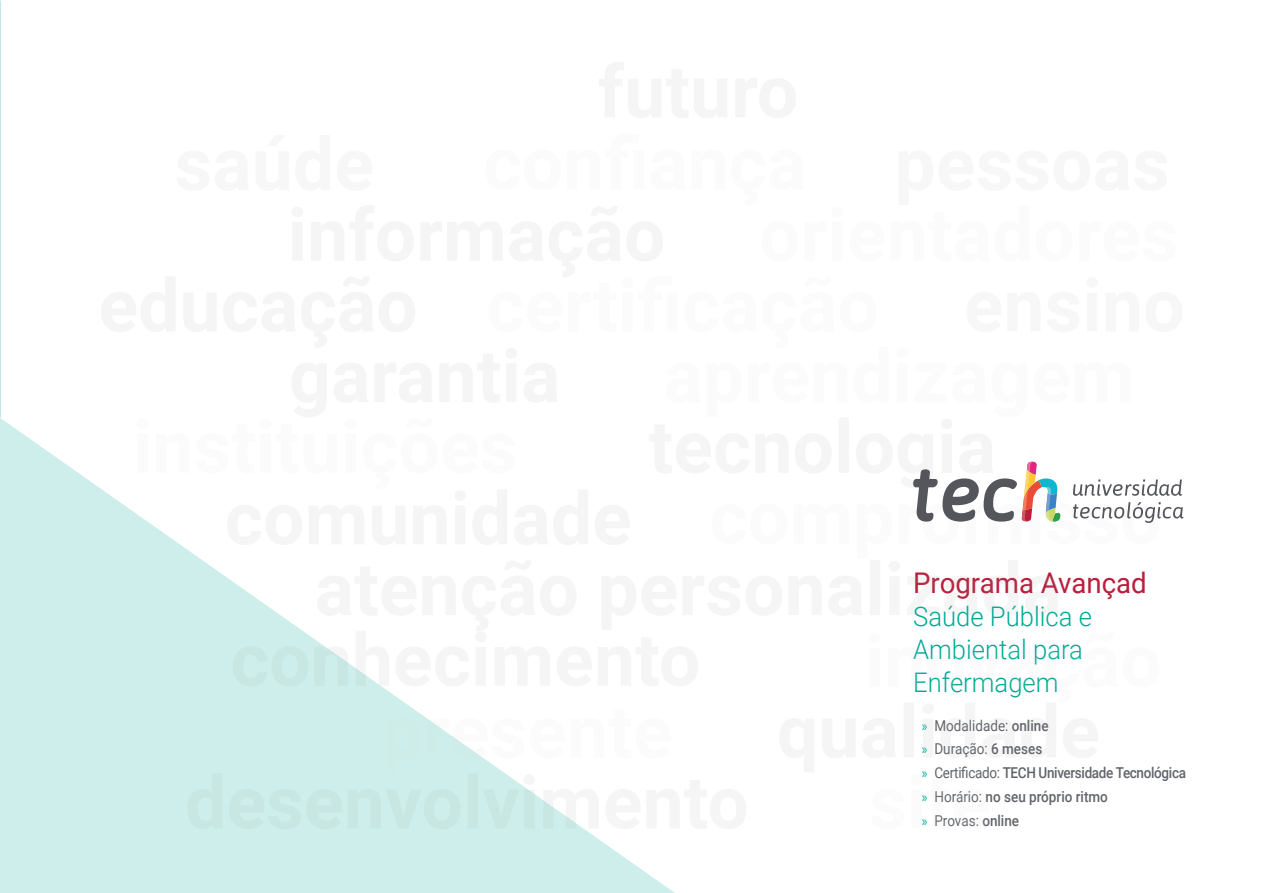
<style>
.page{position:relative;width:1263px;height:893px;background:#fff}
.page>*{position:absolute;margin:0;border:0;box-sizing:border-box;transform-origin:0 0}
.t1{font:28.5px "Roboto";color:#ba1e3c}
.t2{font:300 27px/33px "Roboto";color:#00a996;scale:.95 1}
.t3{font:500 15px/23.7px "Roboto";letter-spacing:-.025em;color:#61646a;scale:.9 1}
.s1{font-family:"Myriad Pro";font-weight:400;color:#00a996}
.s2{font-weight:400}
</style>
<div class="page">
<svg style="left:0;top:418px;width:675px;height:475px;background:#d3f0ec"></svg>
<svg style="left:317px;top:560px;width:358px;height:71px"></svg>
<svg style="left:233px;top:631px;width:442px;height:55px"></svg>
<svg style="left:187px;top:709px;width:488px;height:120px"></svg>
<svg style="left:101px;top:418px;width:1082px;height:140px"></svg>
<h1 class="t1" style="left:913px;top:563px;width:235px">Programa Avançad</h1>
<h2 class="t2" style="left:913px;top:599px;width:190px">Saúde Pública e<br>Ambiental para<br>Enfermagem</h2>
<p class="t3" style="left:922px;top:713px;width:295px"><span class="s1">»</span> <span class="s2">Modalidade:</span> online<br><span class="s1">»</span> <span class="s2">Duração:</span> 6 meses<br><span class="s1">»</span> <span class="s2">Certificado:</span> TECH Universidade Tecnológica <span class="s1">»</span> <span class="s2">Horário:</span> no seu próprio ritmo<br><span class="s1">»</span> <span class="s2">Provas:</span> online</p>
</div>
